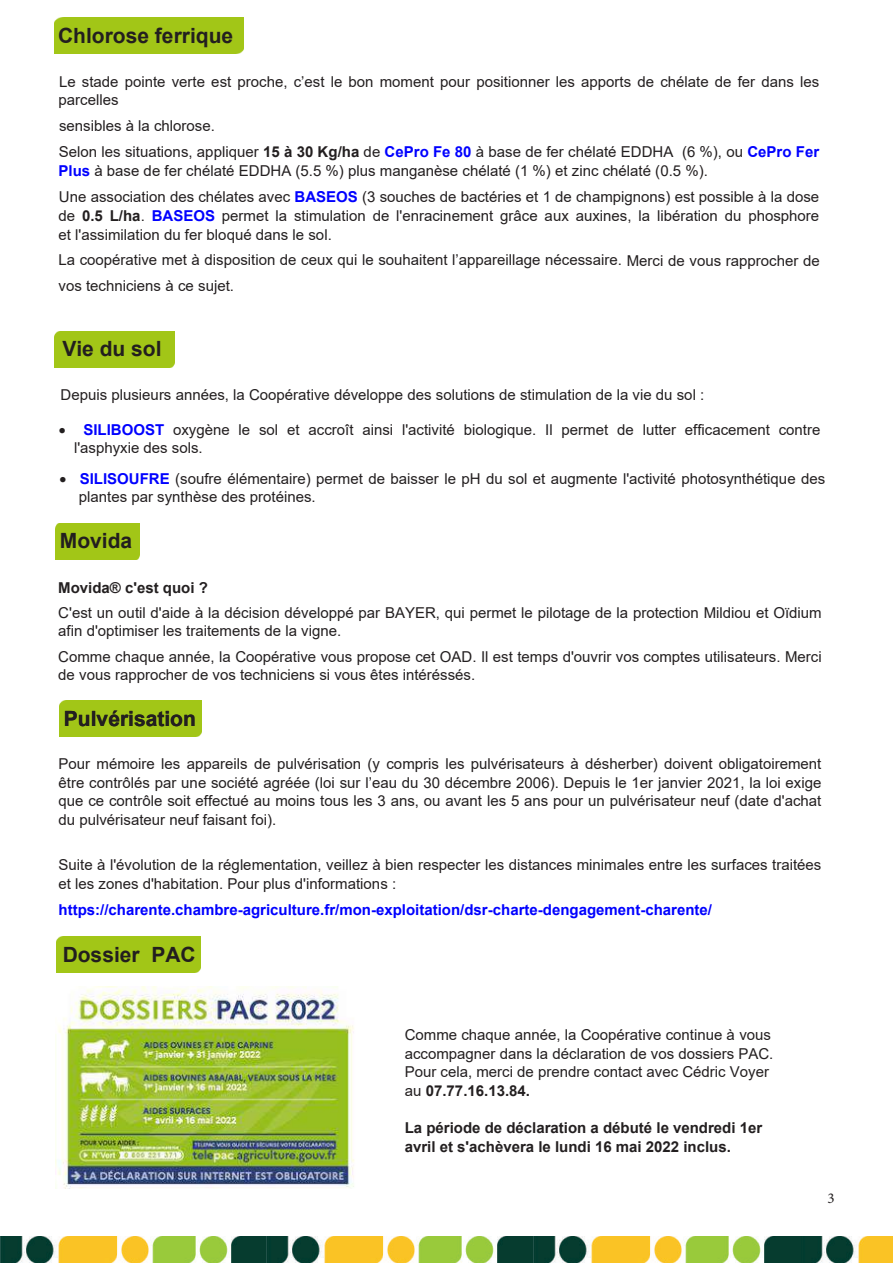
<style>
.page{position:relative;width:893px;height:1263px;background:#fff}
.page>*{position:absolute;margin:0;border:0;box-sizing:border-box;transform-origin:0 0}
.t1{font:700 21px "Arial";color:#231f20}
.t2{font:700 21px "Arial";color:#221e1f}
.t3{font:700 21px "Arial";color:#221e1f}
.t4{font:15px/18.6px "Arial";color:#231f20}
.t5{font:15px/18px "Arial";color:#231f20}
.t6{font:700 15px "Arial";color:#00f}
.t7{font:700 15px/18.6px "Arial";color:#231f20}
.t8{font:15px "Minion Pro";color:#231f20}
.s1{font-weight:700}
.s2{font-weight:700;color:#00f}
.s3{font-style:inherit}
</style>
<div class="page">
<div style="left:55px;top:18px;width:188px;height:35px;background:#a2c617"></div>
<div style="left:56px;top:937px;width:144px;height:36px;background:#a2c617"></div>
<img style="left:268px;top:1236px;width:625px;height:27px">
<img style="left:1px;top:1236px;width:267px;height:27px">
<div style="left:55px;top:524px;width:85px;height:35px;background:#a2c617"></div>
<div style="left:59px;top:701px;width:142px;height:36px;background:#a2c617"></div>
<div style="left:55px;top:332px;width:120px;height:35px;background:#a2c617"></div>
<img style="left:56px;top:987px;width:298px;height:201px">
<h1 class="t1" style="left:58px;top:20px;width:177px">Chlorose ferrique</h1>
<p class="t4" style="left:59px;top:73px;width:762px;line-height:18px">Le stade pointe verte est proche, c’est le bon moment pour positionner les apports de chélate de fer dans les parcelles</p>
<p class="t4" style="left:59px;top:112px;width:762px;line-height:26.2px">sensibles à la chlorose.<br>Selon les situations, appliquer <span class="s1">15 à 30 Kg/ha</span> de <span class="s2">CePro Fe 80</span> à base de fer chélaté EDDHA (6 %), ou <span class="s2">CePro Fer</span></p>
<p class="t4" style="left:59px;top:157px;width:762px;line-height:26.2px"><span class="s2">Plus</span> à base de fer chélaté EDDHA (5.5 %) plus manganèse chélaté (1 %) et zinc chélaté (0.5 %).<br>Une association des chélates avec <span class="s2">BASEOS</span> (3 souches de bactéries et 1 de champignons) est possible à la dose</p>
<p class="t4" style="left:59px;top:206px;width:762px">de <span class="s1">0.5 L/ha</span>. <span class="s2">BASEOS</span> permet la stimulation de l'enracinement grâce aux auxines, la libération du phosphore et l'assimilation du fer bloqué dans le sol.</p>
<p class="t4" style="left:59px;top:247px;width:763px;line-height:25.5px">La coopérative met à disposition de ceux qui le souhaitent l’appareillage nécessaire. Merci de vous rapprocher de vos techniciens à ce sujet.</p>
<h1 class="t2" style="left:62px;top:334px;width:101px">Vie du sol</h1>
<p class="t5" style="left:61px;top:385px;width:645px">Depuis plusieurs années, la Coopérative développe des solutions de stimulation de la vie du sol :</p>
<p class="t5" style="left:74px;top:421px;width:748px;text-indent:-15px">• <span class="s2">SILIBOOST</span> oxygène le sol et accroît ainsi l'activité biologique. Il permet de lutter efficacement contre l'asphyxie des sols.</p>
<p class="t5" style="left:79px;top:470px;width:748px;text-indent:-20px">• <span class="s2">SILISOUFRE</span> (soufre élémentaire) permet de baisser le pH du sol et augmente l'activité photosynthétique des plantes par synthèse des protéines.</p>
<h1 class="t3" style="left:60px;top:526px;width:74px"><span class="s3">M</span>ovida</h1>
<p class="t4" style="left:58px;top:574px;width:765px;line-height:25.5px"><span class="s1">Movida® c'est quoi ?<br></span><span class="s3">C'est</span> un outil d'aide à la décision <span class="s3">développé par BAYER, qui permet le</span> pilo<span class="s3">tage de</span> la protection <span class="s3">M</span>ildiou et <span class="s3">O</span>ïdium</p>
<p class="t4" style="left:58px;top:618px;width:765px;line-height:25.5px"><span class="s3">afin d'optimiser l</span>es traitements <span class="s3">de la</span> vigne.<br>Comme chaque année, la Coopérative vous propose cet OAD. Il est temps d'ouvrir vos comptes utilisateurs. Merci</p>
<p class="t4" style="left:58px;top:665px;width:418px">de vous rapprocher de vos techniciens <span class="s3">si vous êtes intéréssés.</span></p>
<h1 class="t1" style="left:64px;top:703px;width:133px">Pulvérisation</h1>
<p class="t4" style="left:59px;top:754px;width:764px;text-align:justify">Pour mémoire les appareils de pulvérisation (y compris les pulvérisateurs à désherber) doivent obligatoirement être contrôlés par une société agréée (loi sur l’eau du 30 décembre 2006). Depuis le 1er janvier 2021, la loi exige que ce contrôle soit effectué au moins tous les 3 ans, ou avant les 5 ans pour un pulvérisateur neuf (date d'achat du pulvérisateur neuf faisant foi).</p>
<p class="t4" style="left:59px;top:855px;width:764px">Suite à l'évolution de la réglementation, veillez à bien respecter les distances minimales entre les surfaces traitées et les zones d'habitation. Pour plus d'informations :</p>
<p class="t6" style="left:59px;top:899px;width:655px">https://charente.chambre-agriculture.fr/mon-exploitation/dsr-charte-dengagement-charente/</p>
<h1 class="t2" style="left:63px;top:940px;width:135px">Dossier PAC</h1>
<p class="t4" style="left:405px;top:1025px;width:370px"><span class="s3">Comme chaque année, l</span>a <span class="s3">C</span>oopérative continue à vous accompagner dans la déclaration de vos dossiers PAC.<br>Pour cela, merci de prendre contact avec Cédric Voyer au <span class="s1">07.77.16.13.84.</span></p>
<p class="t7" style="left:405px;top:1118px;width:359px">La période de déclaration a débuté le vendredi 1er avril et s'achèvera le lundi 16 mai 2022 inclus.</p>
<p class="t8" style="left:827px;top:1188px;width:9px">3</p>
</div>
